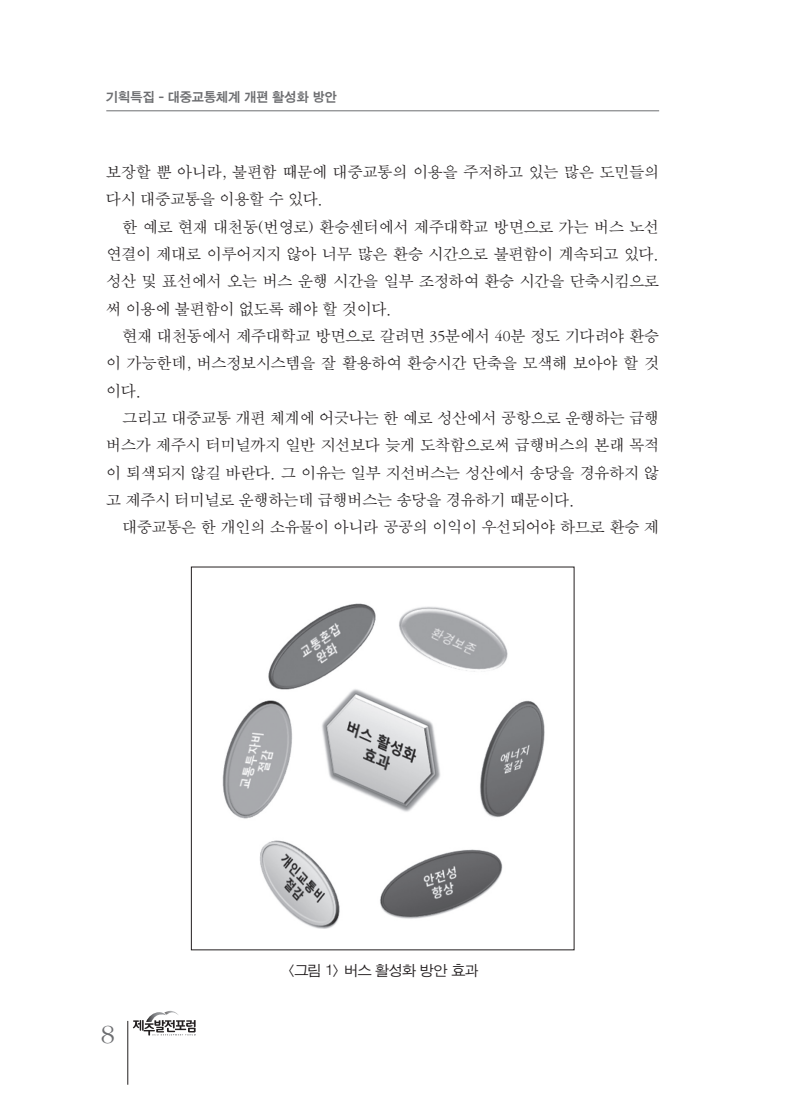
<style>
.page{position:relative;width:808px;height:1106px;background:#fff}
.page>*{position:absolute;margin:0;border:0;box-sizing:border-box;transform-origin:0 0}
.t1{font:27px "Sand Tm";color:#6c6d70}
.본문-명조{font:16.5px/27.3px "Sand Sm";color:#231f20;text-align:justify}
.표-제목{font:14.85px "Sand Jg";letter-spacing:-.05em;color:#231f20;scale:1.06 1}
.t2{font:13.5px "Sand Kg";color:#6c6d70}
</style>
<div class="page">
<hr style="left:106px;top:111px;width:553px;height:1px;background:#6c6d70">
<hr style="left:128px;top:1020px;width:1px;height:64px;background:#231f20">
<svg style="left:133px;top:1010px;width:63px;height:25px"></svg>
<img style="left:222px;top:603px;width:323px;height:325px">
<p class="t2" style="left:106px;top:90px;width:232px">기획특집 - 대중교통체계 개편 활성화 방안</p>
<p class="본문-명조" style="left:106px;top:160px;width:554px">보장할 뿐 아니라, 불편함 때문에 대중교통의 이용을 주저하고 있는 많은 도민들의 다시 대중교통을 이용할 수 있다.</p>
<p class="본문-명조" style="left:106px;top:215px;width:554px;text-indent:16px">한 예로 현재 대천동(번영로) 환승센터에서 제주대학교 방면으로 가는 버스 노선 연결이 제대로 이루어지지 않아 너무 많은 환승 시간으로 불편함이 계속되고 있다. 성산 및 표선에서 오는 버스 운행 시간을 일부 조정하여 환승 시간을 단축시킴으로 써 이용에 불편함이 없도록 해야 할 것이다.</p>
<p class="본문-명조" style="left:106px;top:324px;width:554px;text-indent:16px">현재 대천동에서 제주대학교 방면으로 갈려면 35분에서 40분 정도 기다려야 환승 이 가능한데, 버스정보시스템을 잘 활용하여 환승시간 단축을 모색해 보아야 할 것 이다.</p>
<p class="본문-명조" style="left:106px;top:406px;width:554px;text-indent:16px">그리고 대중교통 개편 체계에 어긋나는 한 예로 성산에서 공항으로 운행하는 급행 버스가 제주시 터미널까지 일반 지선보다 늦게 도착함으로써 급행버스의 본래 목적 이 퇴색되지 않길 바란다. 그 이유는 일부 지선버스는 성산에서 송당을 경유하지 않 고 제주시 터미널로 운행하는데 급행버스는 송당을 경유하기 때문이다.</p>
<p class="본문-명조" style="left:122px;top:515px;width:538px">대중교통은 한 개인의 소유물이 아니라 공공의 이익이 우선되어야 하므로 환승 제</p>
<h1 class="t1" style="left:101px;top:1019px;width:15px">8</h1>
<p class="표-제목" style="left:286px;top:963px;width:183px">&lt;그림 1&gt; 버스 활성화 방안 효과</p>
</div>
